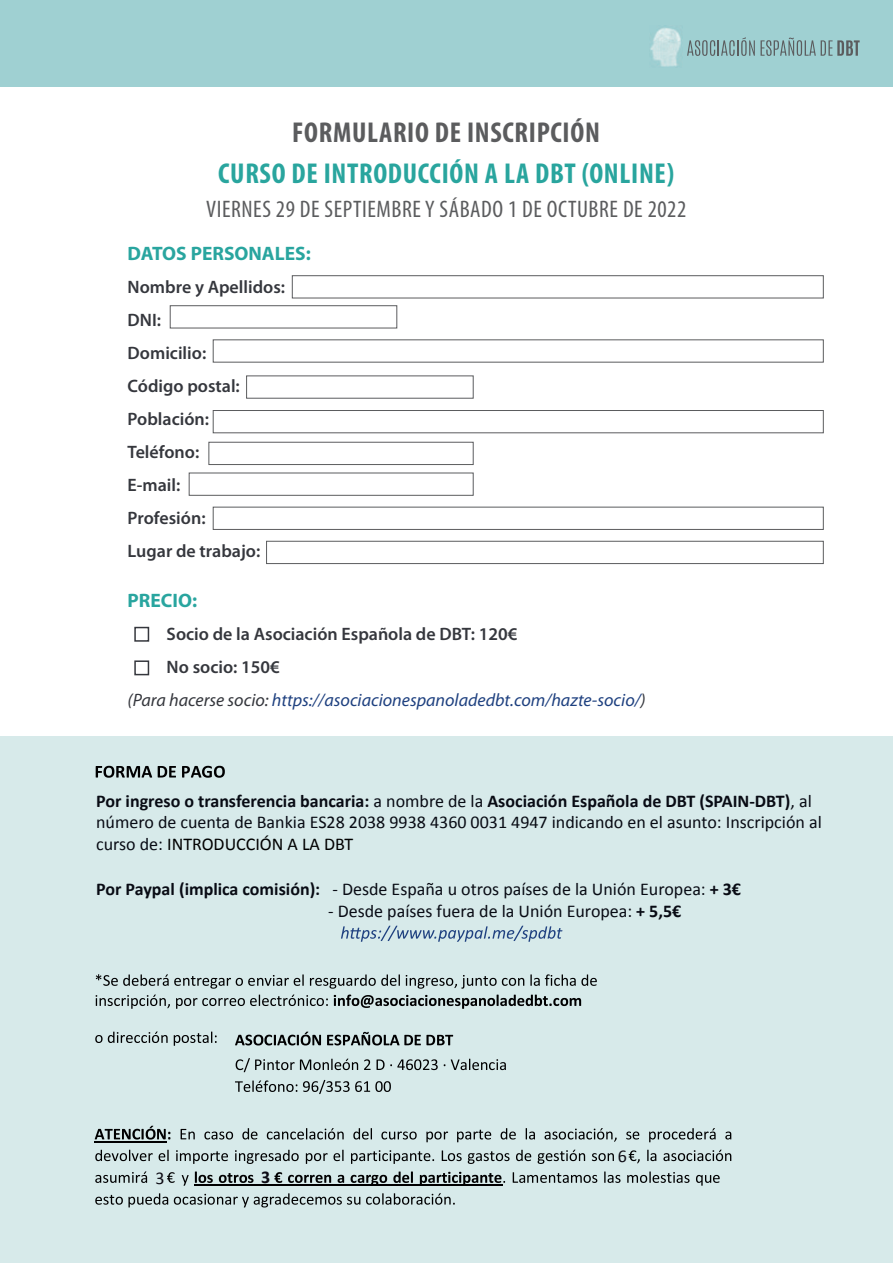
<style>
.page{position:relative;width:893px;height:1263px;background:#fff}
.page>*{position:absolute;margin:0;border:0;box-sizing:border-box;transform-origin:0 0}
.t1{font:700 condensed 28.8px "Myriad Pro";letter-spacing:.025em;color:#29a59e}
.t2{font:700 condensed 28.8px "Myriad Pro";letter-spacing:.025em;color:#5b5c5e}
.t3{font:condensed 24px "Myriad Pro";letter-spacing:.025em;color:#5b5c5e}
.t4{font:700 19.5px "Myriad Pro";color:#29a59f}
.t5{font:18px/21.6px "Calibri";color:#080b14}
.t6{font:600 18px/33px "Myriad Pro";color:#35373d}
.t7{font:italic 18px "Myriad Pro";color:#1f4180}
.t8{font:18px "Calibri";color:#0d0b14}
.t9{font:700 18px "Calibri";color:#0d0b14}
.s1{color:#35373d}
.s2{font-weight:700}
.s3{color:#000}
</style>
<div class="page">
<div style="left:0;top:736px;width:893px;height:527px;background:#d7eaea"></div>
<div style="left:0;top:0;width:893px;height:86px;background:#9fd0d2"></div>
<svg style="left:687px;top:37px;width:68px;height:19px"></svg>
<svg style="left:761px;top:38px;width:99px;height:18px"></svg>
<img style="left:650px;top:28px;width:31px;height:39px">
<div style="left:134px;top:627px;width:15px;height:15px;border:2px solid #35373d"></div>
<div style="left:134px;top:660px;width:15px;height:15px;border:2px solid #35373d"></div>
<svg style="left:96px;top:766px;width:129px;height:12px"></svg>
<svg style="left:96px;top:974px;width:501px;height:35px"></svg>
<svg style="left:95px;top:1031px;width:122px;height:15px"></svg>
<svg style="left:235px;top:1032px;width:218px;height:13px"></svg>
<svg style="left:236px;top:1058px;width:270px;height:14px"></svg>
<svg style="left:235px;top:1080px;width:156px;height:14px"></svg>
<div style="left:292px;top:275px;width:531px;height:23px;border:1px solid #5b5c5e"></div>
<div style="left:213px;top:410px;width:610px;height:23px;border:1px solid #5b5c5e"></div>
<div style="left:213px;top:507px;width:610px;height:23px;border:1px solid #5b5c5e"></div>
<div style="left:266px;top:541px;width:557px;height:23px;border:1px solid #5b5c5e"></div>
<div style="left:170px;top:305px;width:227px;height:23px;border:1px solid #5b5c5e"></div>
<div style="left:209px;top:442px;width:264px;height:23px;border:1px solid #5b5c5e"></div>
<svg style="left:341px;top:926px;width:221px;height:16px"></svg>
<svg style="left:95px;top:1126px;width:75px;height:13px"></svg>
<svg style="left:181px;top:1128px;width:550px;height:14px"></svg>
<hr style="left:95px;top:1141px;width:72px;height:1px;background:#000001">
<svg style="left:95px;top:1150px;width:636px;height:14px"></svg>
<svg style="left:95px;top:1171px;width:94px;height:15px"></svg>
<svg style="left:195px;top:1171px;width:525px;height:15px"></svg>
<hr style="left:194px;top:1184px;width:308px;height:1px;background:#000001">
<svg style="left:95px;top:1193px;width:360px;height:14px"></svg>
<h1 class="t2" style="left:292px;top:114px;width:309px">FORMULARIO DE INSCRIPCIÓN</h1>
<h1 class="t1" style="left:218px;top:155px;width:457px">CURSO DE INTRODUCCIÓN A LA DBT (ONLINE)</h1>
<h2 class="t3" style="left:206px;top:195px;width:482px">VIERNES 29 DE SEPTIEMBRE Y SÁBADO 1 DE OCTUBRE DE 2022</h2>
<p class="t4" style="left:128px;top:241px;width:185px">DATOS PERSONALES:</p>
<p class="t6" style="left:128px;top:270px;width:159px">Nombre y Apellidos:<br>DNI:<br>Domicilio:<br>Código postal:<br>Población:<br>Teléfono:<br>E-mail:<br>Profesión:<br>Lugar de trabajo:</p>
<p class="t4" style="left:128px;top:587px;width:71px">PRECIO:</p>
<p class="t6" style="left:167px;top:617px;width:352px">Socio de la Asociación Española de DBT: 120€</p>
<p class="t6" style="left:167px;top:650px;width:115px">No socio: 150€</p>
<p class="t7" style="left:128px;top:688px;width:520px"><span class="s1">(Para hacerse socio:</span> https://asociacionespanoladedbt.com/hazte-socio/<span class="s1">)</span></p>
<p class="t5" style="left:96px;top:790px;width:727px"><span class="s2">Por ingreso o transferencia bancaria:</span> a nombre de la <span class="s2">Asociación Española de DBT (SPAIN-DBT)</span>, al número de cuenta de Bankia ES28 2038 9938 4360 0031 4947 indicando en el asunto: Inscripción al curso de: <span class="s3">INTRODUCCIÓN A LA DBT</span></p>
<p class="t5" style="left:96px;top:879px;width:646px"><span class="s2">Por Paypal (implica comisión):</span> - Desde España u otros países de la Unión Europea: <span class="s2">+ 3€</span></p>
<p class="t5" style="left:328px;top:900px;width:355px">- Desde países fuera de la Unión Europea: <span class="s2">+ 5,5€</span></p>
<p class="t8" style="left:156px;top:1166px;width:11px">3</p>
<p class="t9" style="left:261px;top:1165px;width:11px">3</p>
<p class="t8" style="left:618px;top:1144px;width:11px">6</p>
</div>
